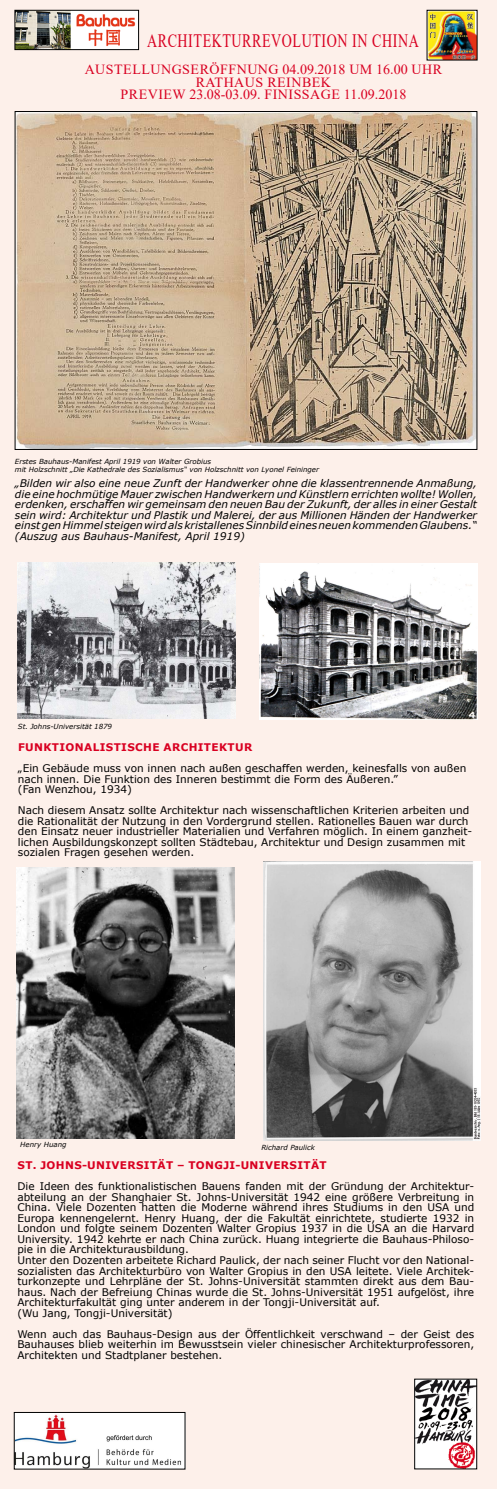
<style>
.page{position:relative;width:497px;height:1489px;background:#fff}
.page>*{position:absolute;margin:0;border:0;box-sizing:border-box;transform-origin:0 0}
.t1{font:18.9px "Times New Roman";letter-spacing:.04em;color:#d90021;scale:.74 1}
.t2{font:14px "Times New Roman";color:#d90021}
.t3{font:10.5px/10.5px "Verdana";color:#000}
.t4{font:italic 10.5px/10.5px "Verdana";color:#000;text-align:justify}
.t5{font:700 10.5px "Verdana";letter-spacing:.035em;color:#d90021}
.t6{font:italic 7px/7.7px "Verdana";color:#000}
</style>
<div class="page">
<div style="left:0;top:0;width:496px;height:1488px;background:#fdf0ea"></div>
<img style="left:416px;top:1380px;width:58px;height:86px">
<div style="left:414px;top:1378px;width:62px;height:90px;border:1px solid #000"></div>
<img style="left:17px;top:12px;width:119px;height:36px">
<div style="left:15px;top:10px;width:123px;height:40px;border:1px solid #000"></div>
<img style="left:428px;top:12px;width:46px;height:46px">
<img style="left:16px;top:1414px;width:167px;height:52px">
<div style="left:14px;top:1412px;width:171px;height:56px;border:1px solid #000"></div>
<img style="left:17px;top:867px;width:217px;height:271px">
<img style="left:17px;top:113px;width:457px;height:334px">
<img style="left:259px;top:563px;width:217px;height:156px">
<img style="left:18px;top:562px;width:217px;height:156px">
<img style="left:263px;top:861px;width:217px;height:279px">
<h1 class="t1" style="left:147px;top:27px;width:368px">ARCHITEKTURREVOLUTION IN CHINA</h1>
<h2 class="t2" style="left:85px;top:59px;width:40px">AUSTELLUN</h2>
<h2 class="t2" style="left:171px;top:59px;width:77px">GSERÖFFNUN</h2>
<h2 class="t2" style="left:268px;top:59px;width:165px">G 04.09.2018 UM 16.00 UHR</h2>
<h2 class="t2" style="left:195px;top:72px;width:21px">RATHAU</h2>
<h2 class="t2" style="left:255px;top:72px;width:67px">S REINBEK</h2>
<h2 class="t2" style="left:120px;top:85px;width:18px">PREVIE</h2>
<h2 class="t2" style="left:172px;top:85px;width:100px">W 23.08-03.09. FINI</h2>
<h2 class="t2" style="left:293px;top:85px;width:114px">SSAGE 11.09.2018</h2>
<p class="t6" style="left:15px;top:458px;width:305px">Erstes Bauhaus-Manifest April 1919 von Walter Grobius<br>mit Holzschnitt „Die Kathedrale des Sozialismus“ von Holzschnitt von Lyonel Feininger</p>
<p class="t4" style="left:15px;top:478px;width:463px">„Bilden wir also eine neue Zunft der Handwerker ohne die klassentrennende Anmaßung, die eine hochmütige Mauer zwischen Handwerkern und Künstlern errichten wollte! Wollen, erdenken, erschaffen wir gemeinsam den neuen Bau der Zukunft, der alles in einer Gestalt sein wird: Architektur und Plastik und Malerei, der aus Millionen Händen der Handwerker einst gen Himmel steigen wird als kristallenes Sinnbild eines neuen kommenden Glaubens.“ (Auszug aus Bauhaus-Manifest, April 1919)</p>
<p class="t6" style="left:18px;top:722px;width:96px">St. Johns-Universität 1879</p>
<p class="t5" style="left:18px;top:740px;width:235px">FUNKTIONALISTISCHE ARCHITEKTUR</p>
<p class="t3" style="left:18px;top:763px;width:449px">„Ein Gebäude muss von innen nach außen geschaffen werden, keinesfalls von außen nach innen. Die Funktion des Inneren bestimmt die Form des Äußeren.”<br>(Fan Wenzhou, 1934)</p>
<p class="t3" style="left:18px;top:805px;width:455px">Nach diesem Ansatz sollte Architektur nach wissenschaftlichen Kriterien arbeiten und die Rationalität der Nutzung in den Vordergrund stellen. Rationelles Bauen war durch den Einsatz neuer industrieller Materialien und Verfahren möglich. In einem ganzheit&shy;lichen Ausbildungskonzept sollten Städtebau, Architektur und Design zusammen mit sozialen Fragen gesehen werden.</p>
<p class="t6" style="left:20px;top:1140px;width:48px">Henry Huang</p>
<p class="t6" style="left:261px;top:1143px;width:55px">Richard Paulick</p>
<p class="t5" style="left:18px;top:1158px;width:310px">ST. JOHNS-U NIVERSITÄT – TONGJI-U NIVERSITÄT</p>
<p class="t3" style="left:17px;top:1181px;width:457px">Die Ideen des funktionalistischen Bauens fanden mit der Gründung der Architektur&shy;abteilung an der Shanghaier St. Johns-Universität 1942 eine größere Verbreitung in China. Viele Dozenten hatten die Moderne während ihres Studiums in den USA und Europa kennengelernt. Henry Huang, der die Fakultät einrichtete, studierte 1932 in London und folgte seinem Dozenten Walter Gropius 1937 in die USA an die Harvard University. 1942 kehrte er nach China zurück. Huang integrierte die Bauhaus-Philoso&shy;pie in die Architekturausbildung.<br>Unter den Dozenten arbeitete Richard Paulick, der nach seiner Flucht vor den National&shy;sozialisten das Architekturbüro von Walter Gropius in den USA leitete. Viele Architek&shy;turkonzepte und Lehrpläne der St. Johns-Universität stammten direkt aus dem Bau&shy;haus. Nach der Befreiung Chinas wurde die St. Johns-Universität 1951 aufgelöst, ihre Architekturfakultät ging unter anderem in der Tongji-Universität auf.<br>(Wu Jang, Tongji-Universität)</p>
<p class="t3" style="left:17px;top:1328px;width:458px;text-align:justify">Wenn auch das Bauhaus-Design aus der Öffentlichkeit verschwand – der Geist des Bauhauses blieb weiterhin im Bewusstsein vieler chinesischer Architekturprofessoren, Architekten und Stadtplaner bestehen.</p>
</div>
